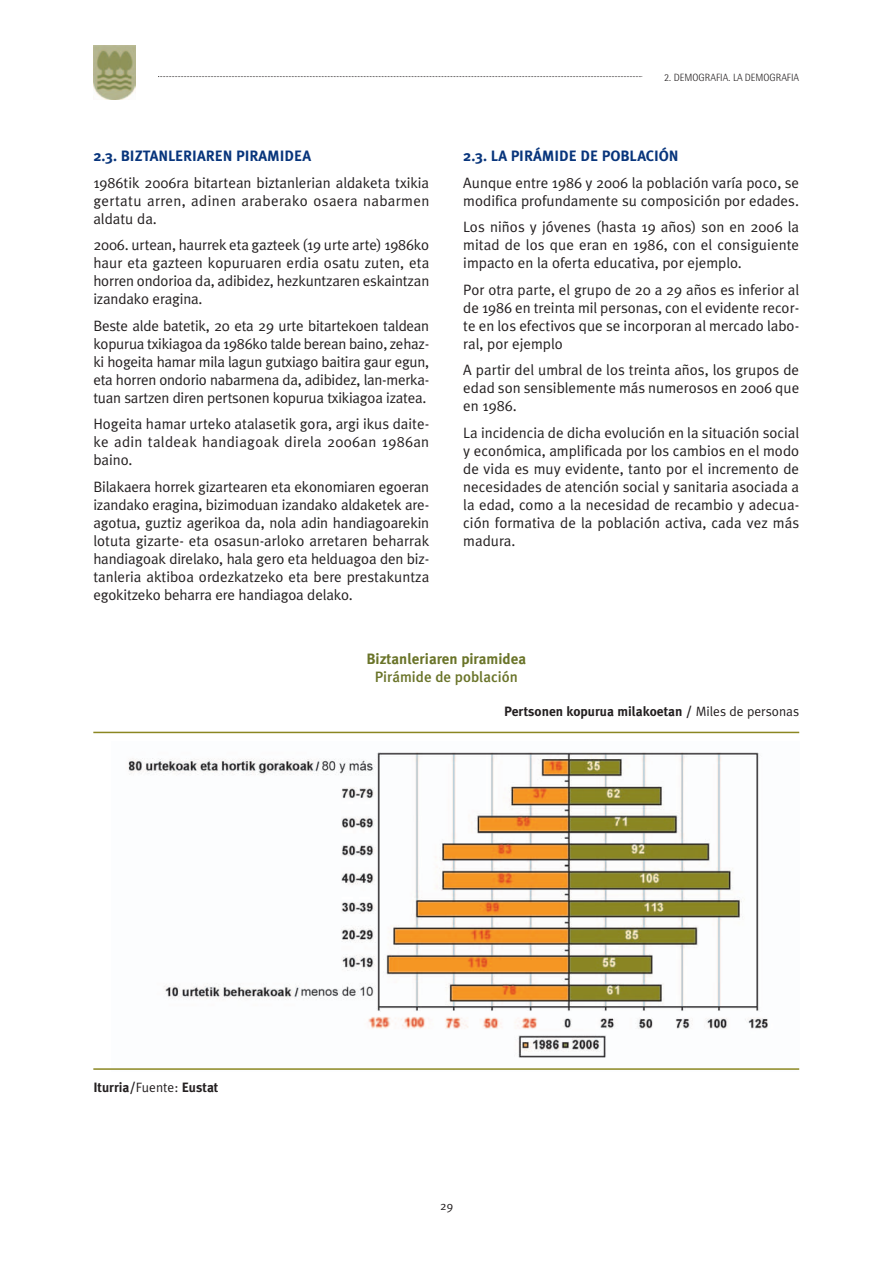
<style>
.page{position:relative;width:893px;height:1263px;background:#fff}
.page>*{position:absolute;margin:0;border:0;box-sizing:border-box;transform-origin:0 0}
.t1{font:15px/18px "Meta Plus Normal";color:#231f20;text-align:justify}
.t2{font:700 15px "Meta Plus";color:#08357c}
.t3{font:700 15px "Meta Plus";color:#6a7429}
.t4{font:500 15px "Meta Plus";color:#6a7429}
.t5{font:700 13.5px "Meta Plus";color:#231f20}
.t6{font:12px "Meta Plus Normal";color:#231f20}
.t7{font:300 10.5px "AT Rotis Semi Sans";color:#231f20}
.s1{font-family:"Meta Plus Normal";font-weight:400}
</style>
<div class="page">
<svg style="left:158px;top:76px;width:484px;height:1px"></svg>
<img style="left:94px;top:46px;width:42px;height:54px">
<img style="left:128px;top:752px;width:640px;height:306px">
<hr style="left:93px;top:732px;width:706px;height:1px;background:#8b8722">
<hr style="left:93px;top:1068px;width:706px;height:2px;background:#8b8722">
<p class="t2" style="left:93px;top:150px;width:219px">2.3. BIZTANLERIAREN PIRAMIDEA</p>
<p class="t1" style="left:93px;top:175px;width:337px">1986tik 2006ra bitartean biztanlerian aldaketa txikia gertatu arren, adinen araberako osaera nabarmen aldatu da.</p>
<p class="t1" style="left:93px;top:237px;width:337px">2006. urtean, haurrek eta gazteek (19 urte arte) 1986ko haur eta gazteen kopuruaren erdia osatu zuten, eta horren ondorioa da, adibidez, hezkuntzaren eskaintzan izandako eragina.</p>
<p class="t1" style="left:93px;top:318px;width:337px">Beste alde batetik, 20 eta 29 urte bitartekoen taldean kopurua txikiagoa da 1986ko talde berean baino, zehaz&shy;ki hogeita hamar mila lagun gutxiago baitira gaur egun, eta horren ondorio nabarmena da, adibidez, lan-merka&shy;tuan sartzen diren pertsonen kopurua txikiagoa izatea.</p>
<p class="t1" style="left:93px;top:416px;width:337px">Hogeita hamar urteko atalasetik gora, argi ikus daite&shy;ke adin taldeak handiagoak direla 2006an 1986an baino.</p>
<p class="t1" style="left:93px;top:479px;width:337px">Bilakaera horrek gizartearen eta ekonomiaren egoeran izandako eragina, bizimoduan izandako aldaketek are&shy;agotua, guztiz agerikoa da, nola adin handiagoarekin lotuta gizarte- eta osasun-arloko arretaren beharrak handiagoak direlako, hala gero eta helduagoa den biz&shy;tanleria aktiboa ordezkatzeko eta bere prestakuntza egokitzeko beharra ere handiagoa delako.</p>
<p class="t7" style="left:664px;top:74px;width:137px">2. DEMOGRAFIA. LA DEMOGRAFIA</p>
<p class="t2" style="left:463px;top:150px;width:217px">2.3. LA PIRÁMIDE DE POBLACIÓN</p>
<p class="t1" style="left:463px;top:175px;width:337px">Aunque entre 1986 y 2006 la población varía poco, se modifica profundamente su composición por edades.</p>
<p class="t1" style="left:463px;top:219px;width:337px">Los niños y jóvenes (hasta 19 años) son en 2006 la mitad de los que eran en 1986, con el consiguiente impacto en la oferta educativa, por ejemplo.</p>
<p class="t1" style="left:463px;top:282px;width:337px">Por otra parte, el grupo de 20 a 29 años es inferior al de 1986 en treinta mil personas, con el evidente recor&shy;te en los efectivos que se incorporan al mercado labo&shy;ral, por ejemplo</p>
<p class="t1" style="left:463px;top:362px;width:337px">A partir del umbral de los treinta años, los grupos de edad son sensiblemente más numerosos en 2006 que en 1986.</p>
<p class="t1" style="left:463px;top:425px;width:337px">La incidencia de dicha evolución en la situación social y económica, amplificada por los cambios en el modo de vida es muy evidente, tanto por el incremento de necesidades de atención social y sanitaria asociada a la edad, como a la necesidad de recambio y adecua&shy;ción formativa de la población activa, cada vez más madura.</p>
<p class="t5" style="left:93px;top:1082px;width:127px">Iturria/<span class="s1">Fuente:</span> Eustat</p>
<p class="t3" style="left:366px;top:652px;width:161px">Biztanleriaren piramidea</p>
<p class="t4" style="left:375px;top:670px;width:144px">Pirámide de población</p>
<p class="t5" style="left:504px;top:705px;width:297px">Pertsonen kopurua milakoetan / <span class="s1">Miles de personas</span></p>
<p class="t6" style="left:440px;top:1201px;width:14px">29</p>
</div>
